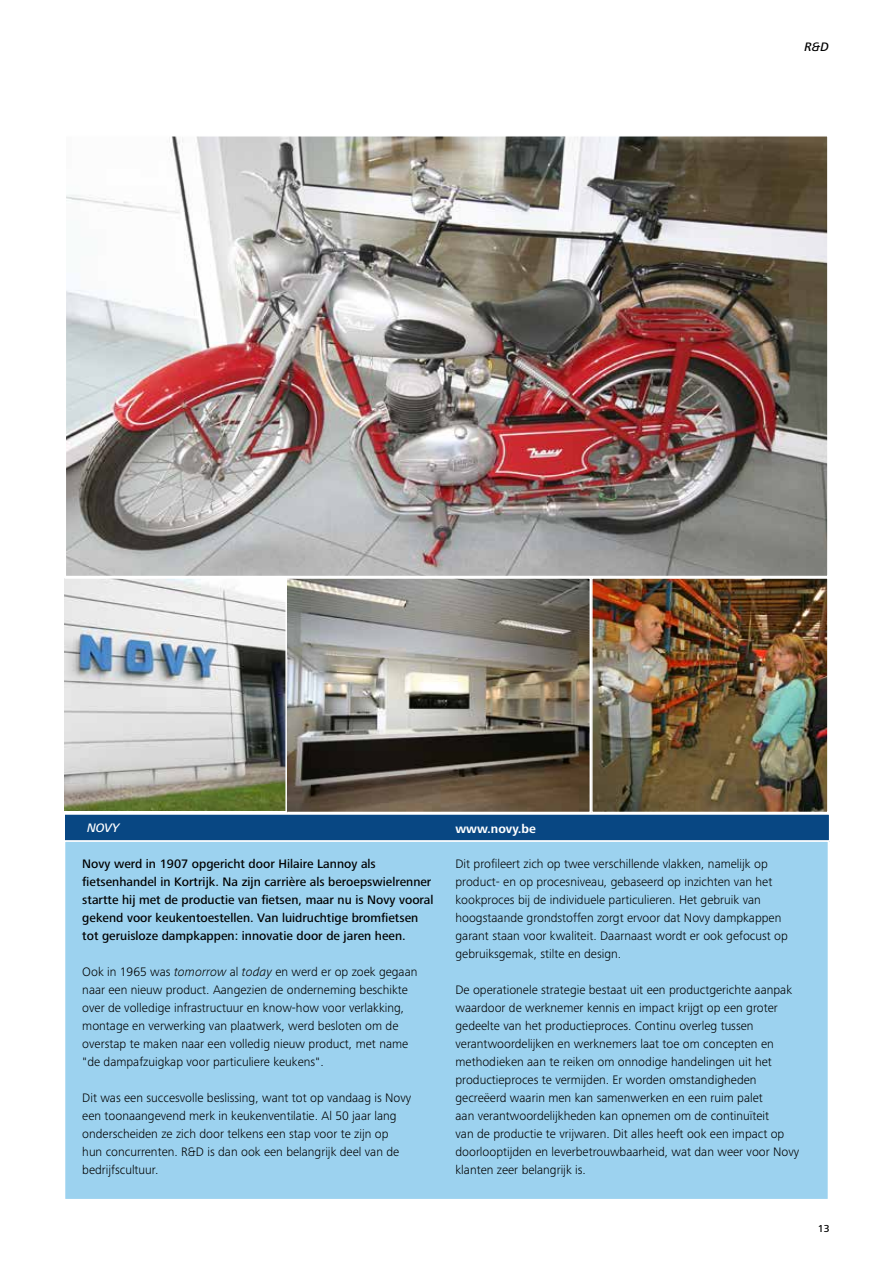
<style>
.page{position:relative;width:893px;height:1263px;background:#fff}
.page>*{position:absolute;margin:0;border:0;box-sizing:border-box;transform-origin:0 0}
.t1{font:300 12.75px/18px "Frutiger Next Pro";color:#000}
.t2{font:500 12.75px/18px "Frutiger Next Pro";color:#000}
.t3{font:700 12.75px "Frutiger Next Pro";color:#fff}
.t4{font:italic 500 12.75px "Frutiger Next Pro";color:#fff}
.t5{font:italic 500 12.75px "Frutiger Next Pro";color:#000}
.t6{font:500 10.5px "Frutiger Next Pro";color:#000}
.s1{font-style:italic}
</style>
<div class="page">
<img style="left:67px;top:580px;width:217px;height:230px">
<div style="left:64px;top:577px;width:223px;height:236px;border:2px solid #fff"></div>
<img style="left:289px;top:580px;width:299px;height:230px">
<div style="left:286px;top:577px;width:305px;height:236px;border:2px solid #fff"></div>
<div style="left:65px;top:814px;width:765px;height:27px;background:#084783"></div>
<div style="left:64px;top:813px;width:766px;height:29px;border:2px solid #fff"></div>
<div style="left:65px;top:841px;width:763px;height:359px;background:#9cd2ef"></div>
<div style="left:64px;top:840px;width:765px;height:360px;border:2px solid #fff"></div>
<img style="left:594px;top:580px;width:232px;height:230px">
<div style="left:591px;top:577px;width:238px;height:236px;border:2px solid #fff"></div>
<img style="left:68px;top:138px;width:758px;height:436px">
<div style="left:65px;top:135px;width:764px;height:442px;border:2px solid #fff"></div>
<p class="t5" style="left:805px;top:40px;width:26px">R&amp;D</p>
<p class="t4" style="left:87px;top:821px;width:34px">NOVY</p>
<p class="t2" style="left:82px;top:855px;width:353px">Novy werd in 1907 opgericht door Hilaire Lannoy als fietsenhandel in Kortrijk. Na zijn carrière als beroepswielrenner startte hij met de productie van fietsen, maar nu is Novy vooral gekend voor keukentoestellen. Van luidruchtige bromfietsen tot geruisloze dampkappen: innovatie door de jaren heen.</p>
<p class="t1" style="left:82px;top:963px;width:337px">Ook in 1965 was <span class="s1">tomorrow</span> al <span class="s1">today</span> en werd er op zoek gegaan naar een nieuw product. Aangezien de onderneming beschikte over de volledige infrastructuur en know-how voor verlakking, montage en verwerking van plaatwerk, werd besloten om de overstap te maken naar een volledig nieuw product, met name "de dampafzuigkap voor particuliere keukens".</p>
<p class="t1" style="left:82px;top:1089px;width:331px">Dit was een succesvolle beslissing, want tot op vandaag is Novy een toonaangevend merk in keukenventilatie. Al 50 jaar lang onderscheiden ze zich door telkens een stap voor te zijn op hun concurrenten. R&amp;D is dan ook een belangrijk deel van de bedrijfscultuur.</p>
<p class="t3" style="left:455px;top:821px;width:82px">www.novy.be</p>
<p class="t1" style="left:455px;top:855px;width:334px">Dit profileert zich op twee verschillende vlakken, namelijk op product- en op procesniveau, gebaseerd op inzichten van het kookproces bij de individuele particulieren. Het gebruik van hoogstaande grondstoffen zorgt ervoor dat Novy dampkappen garant staan voor kwaliteit. Daarnaast wordt er ook gefocust op gebruiksgemak, stilte en design.</p>
<p class="t1" style="left:455px;top:981px;width:345px">De operationele strategie bestaat uit een productgerichte aanpak waardoor de werknemer kennis en impact krijgt op een groter gedeelte van het productieproces. Continu overleg tussen verantwoordelijken en werknemers laat toe om concepten en methodieken aan te reiken om onnodige handelingen uit het productieproces te vermijden. Er worden omstandigheden gecreëerd waarin men kan samenwerken en een ruim palet<br>aan verantwoordelijkheden kan opnemen om de continuïteit<br>van de productie te vrijwaren. Dit alles heeft ook een impact op doorlooptijden en leverbetrouwbaarheid, wat dan weer voor Novy klanten zeer belangrijk is.</p>
<p class="t6" style="left:818px;top:1222px;width:13px">13</p>
</div>
